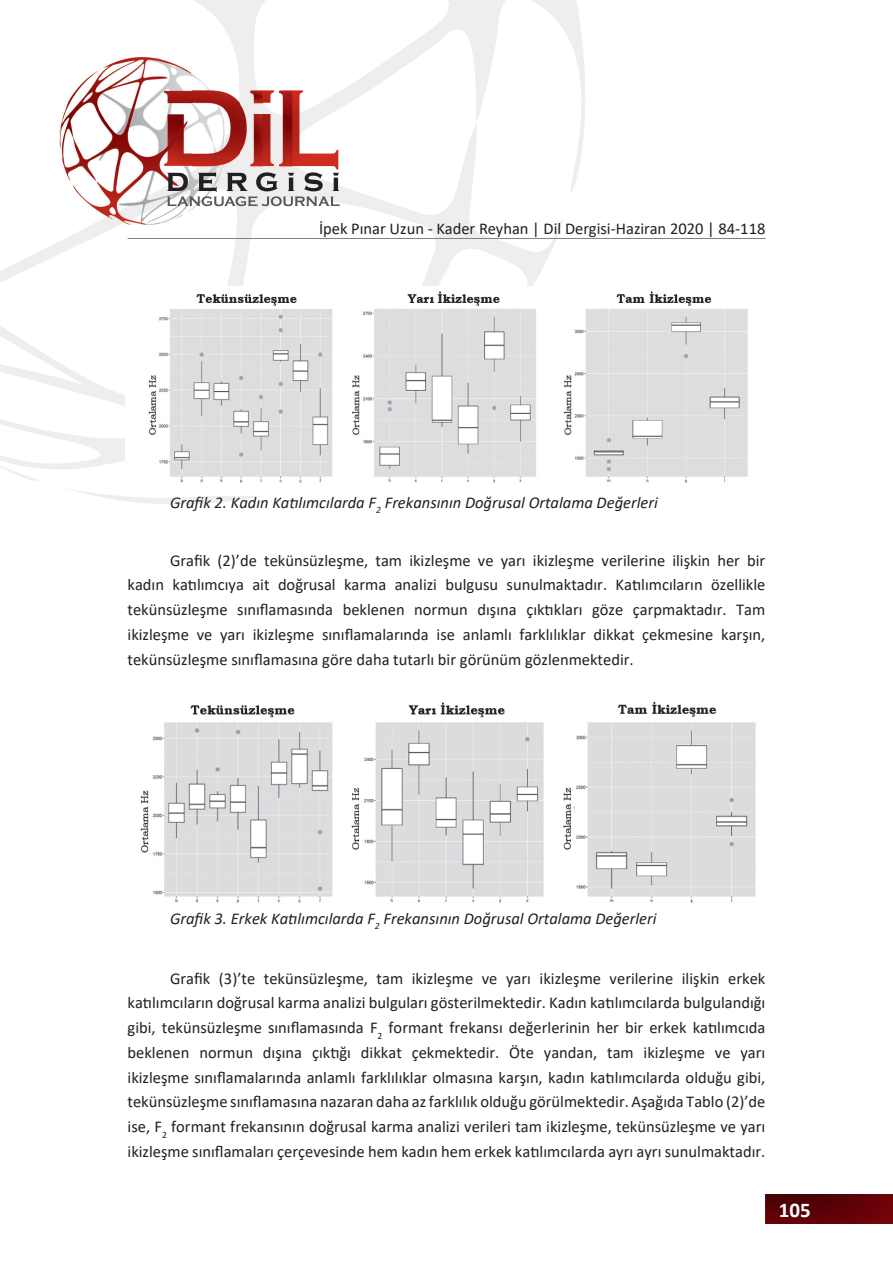
<style>
.page{position:relative;width:893px;height:1263px;background:#fff}
.page>*{position:absolute;margin:0;border:0;box-sizing:border-box;transform-origin:0 0}
.t1{font:700 21px "Calibri";color:#fff}
.t2{font:16.5px/24.8px "Calibri";color:#231f20;text-align:justify}
.t3{font:italic 16.5px "Calibri";color:#231f20}
</style>
<div class="page">
<svg style="left:0;top:0;width:585px;height:504px"></svg>
<img style="left:192px;top:58px;width:35px;height:167px">
<img style="left:192px;top:91px;width:146px;height:79px">
<img style="left:279px;top:91px;width:13px;height:75px">
<img style="left:250px;top:114px;width:12px;height:52px">
<svg style="left:250px;top:91px;width:12px;height:13px"></svg>
<img style="left:192px;top:91px;width:47px;height:75px">
<img style="left:60px;top:57px;width:132px;height:168px">
<svg style="left:167px;top:172px;width:173px;height:34px;background:#b3b2b3"></svg>
<hr style="left:128px;top:238px;width:637px;height:1px;background:#808285">
<img style="left:765px;top:1194px;width:128px;height:30px">
<img style="left:126px;top:286px;width:622px;height:209px">
<img style="left:140px;top:701px;width:616px;height:202px">
<p class="t2" style="left:319px;top:216px;width:448px">İpek Pınar Uzun - Kader Reyhan | Dil Dergisi-Haziran 2020 | 84-118</p>
<p class="t3" style="left:170px;top:491px;width:489px">Grafik 2. Kadın Katılımcılarda F<sub>2</sub> Frekansının Doğrusal Ortalama Değerleri</p>
<p class="t2" style="left:128px;top:547px;width:639px;text-indent:43px">Grafik (2)’de tekünsüzleşme, tam ikizleşme ve yarı ikizleşme verilerine ilişkin her bir kadın katılımcıya ait doğrusal karma analizi bulgusu sunulmaktadır. Katılımcıların özellikle tekünsüzleşme sınıflamasında beklenen normun dışına çıktıkları göze çarpmaktadır. Tam ikizleşme ve yarı ikizleşme sınıflamalarında ise anlamlı farklılıklar dikkat çekmesine karşın, tekünsüzleşme sınıflamasına göre daha tutarlı bir görünüm gözlenmektedir.</p>
<p class="t3" style="left:170px;top:907px;width:488px">Grafik 3. Erkek Katılımcılarda F<sub>2</sub> Frekansının Doğrusal Ortalama Değerleri</p>
<p class="t2" style="left:128px;top:965px;width:639px;text-indent:43px">Grafik (3)’te tekünsüzleşme, tam ikizleşme ve yarı ikizleşme verilerine ilişkin erkek katılımcıların doğrusal karma analizi bulguları gösterilmektedir. Kadın katılımcılarda bulgulandığı gibi, tekünsüzleşme sınıflamasında F<sub>2</sub> formant frekansı değerlerinin her bir erkek katılımcıda beklenen normun dışına çıktığı dikkat çekmektedir. Öte yandan, tam ikizleşme ve yarı ikizleşme sınıflamalarında anlamlı farklılıklar olmasına karşın, kadın katılımcılarda olduğu gibi, tekünsüzleşme sınıflamasına nazaran daha az farklılık olduğu görülmektedir. Aşağıda Tablo (2)’de ise, F<sub>2</sub> formant frekansının doğrusal karma analizi verileri tam ikizleşme, tekünsüzleşme ve yarı ikizleşme sınıflamaları çerçevesinde hem kadın hem erkek katılımcılarda ayrı ayrı sunulmaktadır.</p>
<p class="t1" style="left:779px;top:1195px;width:33px">105</p>
</div>
